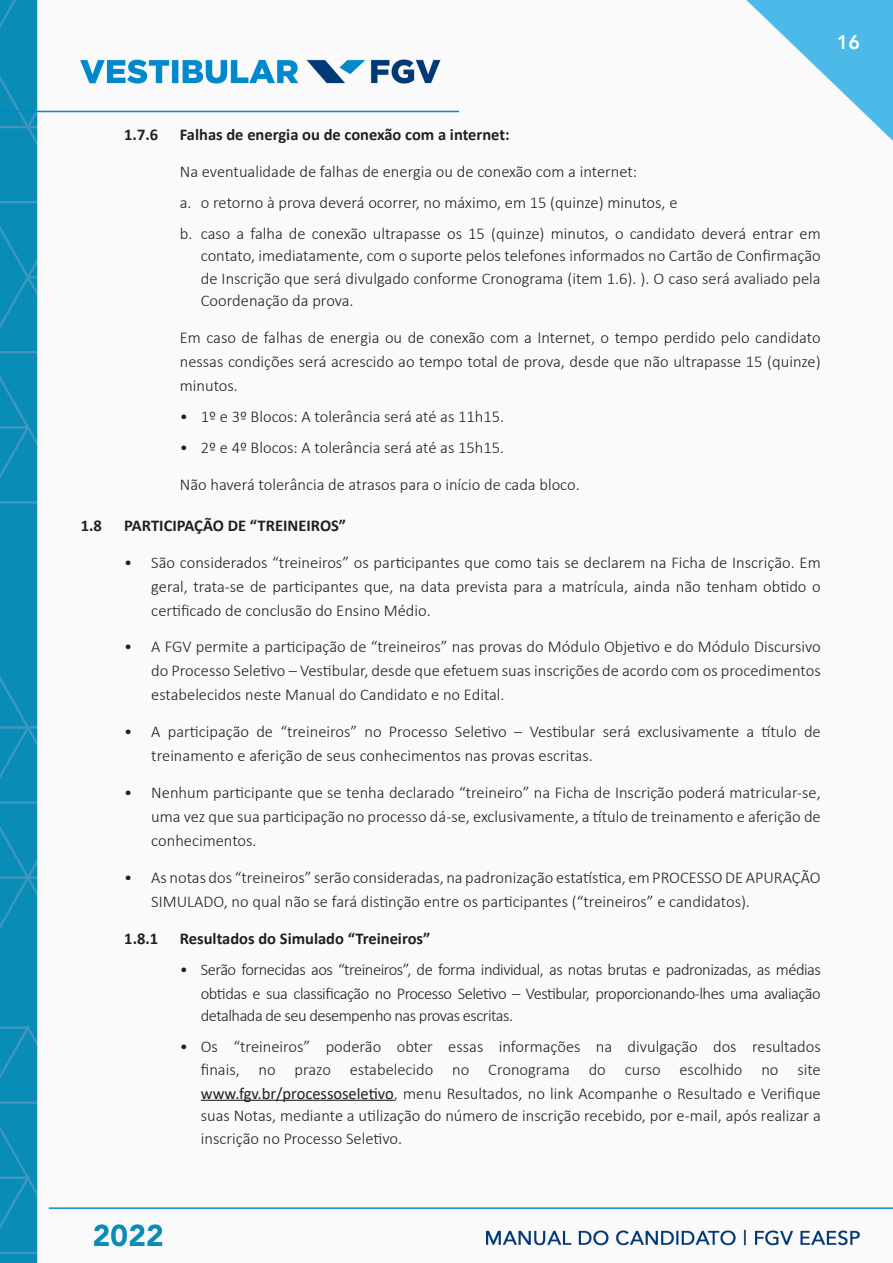
<style>
.page{position:relative;width:893px;height:1263px;background:#fff}
.page>*{position:absolute;margin:0;border:0;box-sizing:border-box;transform-origin:0 0}
.t1{font:800 19.5px "Avenir LT Std";color:#fff}
.t2{font:300 16.5px/24px "Calibri";color:#231f20;text-align:justify}
.t3{font:300 16.5px/24px "Calibri";letter-spacing:-.03em;color:#231f20;text-align:right}
.t4{font:700 16.5px "Calibri";color:#231f20}
.s1{font-weight:400}
</style>
<div class="page">
<img style="left:0;top:0;width:893px;height:1262px">
<hr style="left:201px;top:1100px;width:193px;height:1px;background:#231f20">
<p class="t1" style="left:837px;top:30px;width:25px">16</p>
<p class="t4" style="left:124px;top:123px;width:35px">1.7.6</p>
<p class="t4" style="left:180px;top:123px;width:331px">Falhas de energia ou de conexão com a internet:</p>
<p class="t2" style="left:180px;top:156px;width:642px;line-height:31px;text-align:left">Na eventualidade de falhas de energia ou de conexão com a internet:<br>a. o retorno à prova deverá ocorrer, no máximo, em 15 (quinze) minutos, e<br>b. caso a falha de conexão ultrapasse os 15 (quinze) minutos, o candidato deverá entrar em</p>
<p class="t2" style="left:201px;top:244px;width:621px;line-height:22.5px">contato, imediatamente, com o suporte pelos telefones informados no Cartão de Confirmação de Inscrição que será divulgado conforme Cronograma (item 1.6). ). O caso será avaliado pela Coordenação da prova.</p>
<p class="t2" style="left:180px;top:325px;width:642px">Em caso de falhas de energia ou de conexão com a Internet, o tempo perdido pelo candidato nessas condições será acrescido ao tempo total de prova, desde que não ultrapasse 15 (quinze) minutos.</p>
<p class="t2" style="left:180px;top:404px;width:326px">• 1º e 3º Blocos: A tolerância será até as 11h15.</p>
<p class="t2" style="left:180px;top:435px;width:326px">• 2º e 4º Blocos: A tolerância será até as 15h15.</p>
<p class="t2" style="left:180px;top:472px;width:401px">Não haverá tolerância de atrasos para o início de cada bloco.</p>
<p class="t4" style="left:81px;top:514px;width:23px">1.8</p>
<p class="t4" style="left:124px;top:514px;width:223px">PARTICIPAÇÃO DE “TREINEIROS”</p>
<p class="t2" style="left:151px;top:550px;width:671px;text-indent:-27px">• São considerados “treineiros” os participantes que como tais se declarem na Ficha de Inscrição. Em geral, trata-se de participantes que, na data prevista para a matrícula, ainda não tenham obtido o certificado de conclusão do Ensino Médio.</p>
<p class="t2" style="left:151px;top:635px;width:671px;text-indent:-27px">• A FGV permite a participação de “treineiros” nas provas do Módulo Objetivo e do Módulo Discursivo do Processo Seletivo – Vestibular, desde que efetuem suas inscrições de acordo com os procedimentos estabelecidos neste Manual do Candidato e no Edital.</p>
<p class="t2" style="left:151px;top:719px;width:671px;text-indent:-27px">• A participação de “treineiros” no Processo Seletivo – Vestibular será exclusivamente a título de treinamento e aferição de seus conhecimentos nas provas escritas.</p>
<p class="t2" style="left:151px;top:780px;width:671px;text-indent:-27px">• Nenhum participante que se tenha declarado “treineiro” na Ficha de Inscrição poderá matricular-se, uma vez que sua participação no processo dá -se, exclusivamente, a título de treinamento e aferição de conhecimentos.</p>
<p class="t2" style="left:151px;top:865px;width:671px;text-indent:-27px">• As notas dos “treineiros” serão consideradas, na padronização estatística, em PROCESSO DE APURAÇÃO<br>SIMULADO, no qual não se fará distinção entre os participantes (“treineiros” e candidatos).</p>
<p class="t4" style="left:124px;top:926px;width:35px">1.8.1</p>
<p class="t4" style="left:180px;top:926px;width:252px">Resultados do Simulado “Treineiros”</p>
<p class="t3" style="left:180px;top:957px;width:643px">• Serão fornecidas aos “treineiros”, de forma individual, as notas brutas e padronizadas, as médias obtidas e sua classificação no Processo Seletivo – Vestibular, proporcionando-lhes uma avaliação</p>
<p class="t3" style="left:201px;top:1003px;width:314px">detalhada de seu desempenho nas provas escritas.</p>
<p class="t2" style="left:180px;top:1035px;width:642px;line-height:22.5px;text-align:right">• Os “treineiros” poderão obter essas informações na divulgação dos resultados finais, no prazo estabelecido no Cronograma do curso escolhido no site</p>
<p class="t2" style="left:201px;top:1082px;width:621px;line-height:22.5px"><span class="s1">www.fgv.br/processoseletivo</span>, menu Resultados, no link Acompanhe o Resultado e Verifique suas Notas, mediante a utilização do número de inscrição recebido, por e-mail, após realizar a inscrição no Processo Seletivo.</p>
</div>
